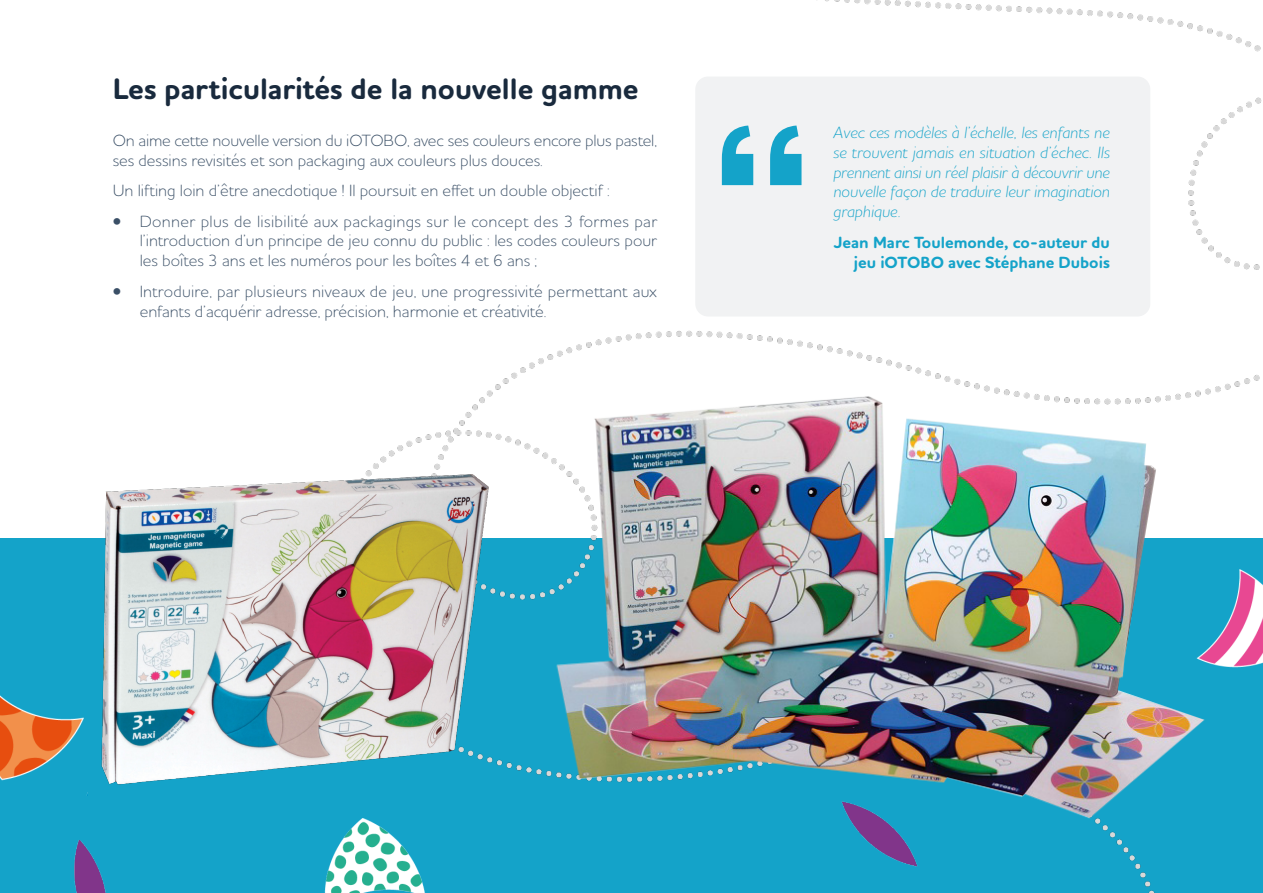
<style>
.page{position:relative;width:1263px;height:893px;background:#fff}
.page>*{position:absolute;margin:0;border:0;box-sizing:border-box;transform-origin:0 0}
.Pages_-_Titre_1{font:700 30px "Houschka Rounded";color:#192a3d}
.Pages_-_Paragraphe{font:300 16.5px/19.8px "Houschka Rounded";color:#3a4f66}
.Pages_-_Paragraphe-2{font:italic 300 16.5px/19.8px "Houschka Rounded";color:#14a3c9;text-align:justify}
.Pages_-_Paragraphe-3{font:700 16.5px/19.8px "Houschka Rounded";color:#14a3c9;text-align:right}
</style>
<div class="page">
<div style="left:0;top:539px;width:1263px;height:354px;background:#14a3c9"></div>
<img style="left:381px;top:0;width:882px;height:893px">
<div style="left:695px;top:77px;width:455px;height:239px;background:#f1f2f3;border-radius:13px"></div>
<svg style="left:722px;top:126px;width:79px;height:59px"></svg>
<img style="left:83px;top:458px;width:416px;height:337px">
<img style="left:536px;top:378px;width:692px;height:452px">
<img style="left:0;top:678px;width:87px;height:117px">
<img style="left:74px;top:840px;width:32px;height:53px">
<img style="left:324px;top:803px;width:104px;height:90px">
<img style="left:1191px;top:563px;width:72px;height:126px">
<img style="left:838px;top:783px;width:99px;height:100px">
<p class="Pages_-_Titre_1" style="left:113px;top:70px;width:527px">Les particularités de la nouvelle gamme</p>
<p class="Pages_-_Paragraphe" style="left:113px;top:130px;width:546px">On aime cette nouvelle version du iOTOBO, avec ses couleurs encore plus pastel, ses dessins revisités et son packaging aux couleurs plus douces.</p>
<p class="Pages_-_Paragraphe" style="left:113px;top:180px;width:499px">Un lifting loin d’être anecdotique ! Il poursuit en effet un double objectif :</p>
<p class="Pages_-_Paragraphe" style="left:140px;top:211px;width:519px;text-align:justify;text-indent:-27px">• Donner plus de lisibilité aux packagings sur le concept des 3 formes par l’introduction d’un principe de jeu connu du public : les codes couleurs pour les boîtes 3 ans et les numéros pour les boîtes 4 et 6 ans ;</p>
<p class="Pages_-_Paragraphe" style="left:140px;top:281px;width:519px;text-indent:-27px">• Introduire, par plusieurs niveaux de jeu, une progressivité permettant aux enfants d’acquérir adresse, précision, harmonie et créativité.</p>
<p class="Pages_-_Paragraphe-2" style="left:833px;top:122px;width:278px">Avec ces modèles à l’échelle, les enfants ne se trouvent jamais en situation d’échec. Ils prennent ainsi un réel plaisir à découvrir une nouvelle façon de traduire leur imagination graphique.</p>
<p class="Pages_-_Paragraphe-3" style="left:834px;top:233px;width:278px">Jean Marc Toulemonde, co-auteur du jeu iOTOBO avec Stéphane Dubois</p>
</div>
